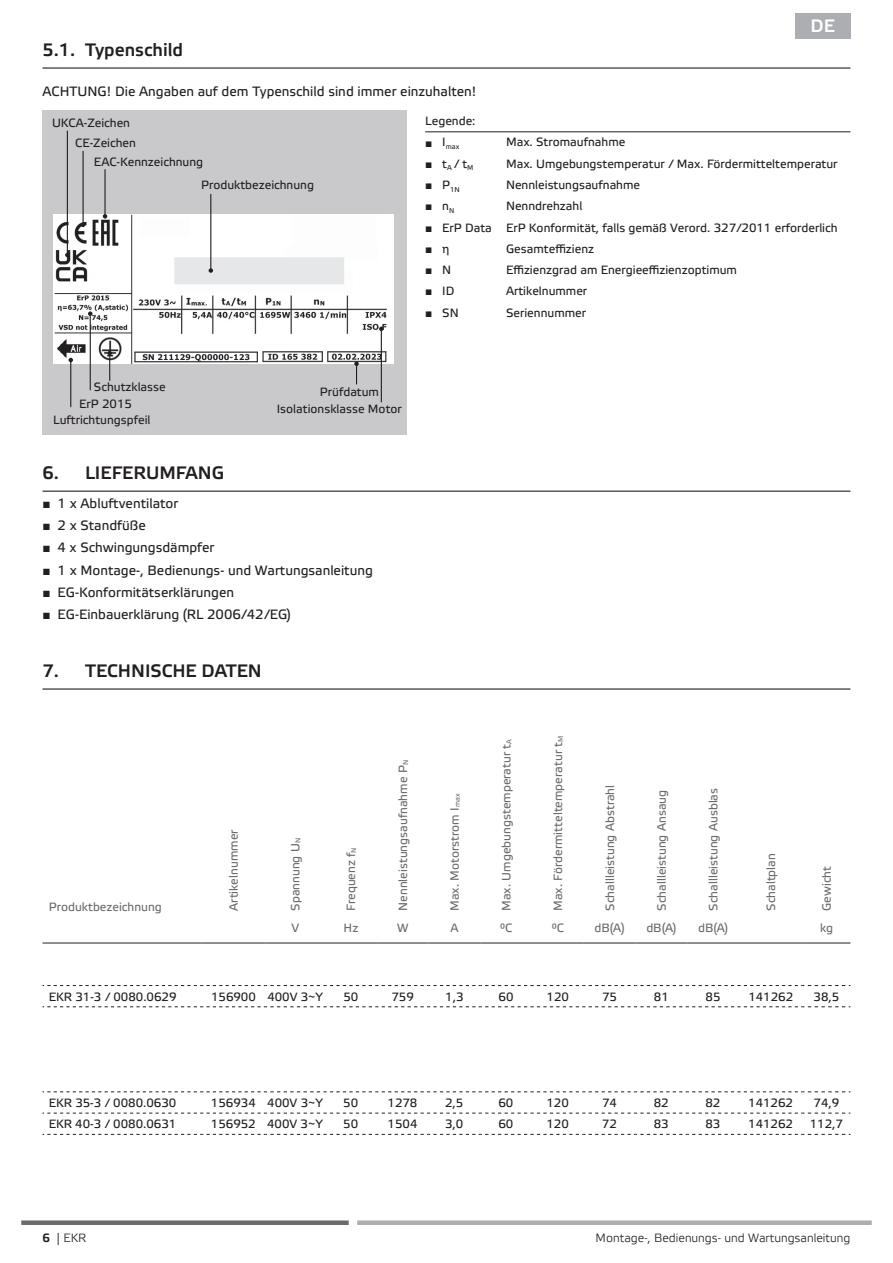
<style>
.page{position:relative;width:893px;height:1263px;background:#fff}
.page>*{position:absolute;margin:0;border:0;box-sizing:border-box;transform-origin:0 0}
.t1{font:500 18px "Etelka";color:#231f20}
.t2{font:500 18px "Etelka";color:#fff}
.t3{font:13.5px "Etelka Text";color:#231f20}
.t4{font:12px "Etelka Text";color:#231f20}
.t5{font:12px "Etelka Text";color:#6c6c70}
.t6{font:300 12px "Etelka";color:#231f20}
.t7{font:12px "Arial";color:#231f20}
.t8{font:7.05px "Etelka Text";color:#231f20}
.s1{font-family:"Arial"}
.s2{font-family:"Etelka Text"}
.s3{font-weight:500}
</style>
<div class="page">
<div style="left:357px;top:1220px;width:515px;height:5px;background:#adaeb1"></div>
<div style="left:21px;top:1220px;width:328px;height:5px;background:#6c6c70"></div>
<div style="left:43px;top:111px;width:363px;height:324px;background:#c9c9cb"></div>
<img style="left:53px;top:215px;width:340px;height:148px">
<hr style="left:381px;top:329px;width:1px;height:73px;background:#231f20">
<svg style="left:379px;top:327px;width:5px;height:4px"></svg>
<hr style="left:104px;top:169px;width:2px;height:47px;background:#231f20">
<svg style="left:103px;top:214px;width:4px;height:5px"></svg>
<hr style="left:70px;top:360px;width:1px;height:47px;background:#231f20">
<svg style="left:69px;top:358px;width:4px;height:4px"></svg>
<svg style="left:354px;top:361px;width:5px;height:23px"></svg>
<hr style="left:83px;top:151px;width:1px;height:74px;background:#231f20">
<svg style="left:81px;top:223px;width:4px;height:4px"></svg>
<hr style="left:90px;top:314px;width:1px;height:76px;background:#231f20">
<svg style="left:88px;top:311px;width:5px;height:5px"></svg>
<hr style="left:67px;top:131px;width:1px;height:124px;background:#231f20">
<svg style="left:65px;top:253px;width:5px;height:4px"></svg>
<hr style="left:210px;top:194px;width:1px;height:77px;background:#231f20">
<svg style="left:209px;top:268px;width:4px;height:5px"></svg>
<svg style="left:107px;top:351px;width:5px;height:30px"></svg>
<div style="left:795px;top:13px;width:55px;height:25px;background:#adaeb1"></div>
<hr style="left:43px;top:67px;width:807px;height:2px;background:#231f20">
<hr style="left:43px;top:491px;width:807px;height:1px;background:#231f20">
<hr style="left:43px;top:688px;width:807px;height:2px;background:#231f20">
<svg style="left:425px;top:131px;width:17px;height:1px"></svg>
<hr style="left:442px;top:131px;width:64px;height:1px;background:#231f20">
<hr style="left:506px;top:131px;width:344px;height:1px;background:#231f20">
<hr style="left:43px;top:943px;width:159px;height:1px;background:#231f20">
<hr style="left:202px;top:943px;width:63px;height:1px;background:#231f20">
<hr style="left:265px;top:943px;width:60px;height:1px;background:#231f20">
<hr style="left:325px;top:943px;width:52px;height:1px;background:#231f20">
<hr style="left:377px;top:943px;width:52px;height:1px;background:#231f20">
<hr style="left:429px;top:943px;width:51px;height:1px;background:#231f20">
<hr style="left:480px;top:943px;width:52px;height:1px;background:#231f20">
<hr style="left:532px;top:943px;width:52px;height:1px;background:#231f20">
<hr style="left:584px;top:943px;width:51px;height:1px;background:#231f20">
<hr style="left:635px;top:943px;width:52px;height:1px;background:#231f20">
<hr style="left:687px;top:943px;width:52px;height:1px;background:#231f20">
<hr style="left:739px;top:943px;width:64px;height:1px;background:#231f20">
<hr style="left:803px;top:943px;width:47px;height:1px;background:#231f20">
<svg style="left:43px;top:985px;width:807px;height:1px"></svg>
<svg style="left:43px;top:1006px;width:807px;height:1px"></svg>
<svg style="left:43px;top:1091px;width:807px;height:1px"></svg>
<svg style="left:43px;top:1113px;width:807px;height:1px"></svg>
<svg style="left:43px;top:1134px;width:807px;height:1px"></svg>
<h1 class="t1" style="left:43px;top:39px;width:142px">5.1. Typenschild</h1>
<p class="t3" style="left:43px;top:84px;width:435px">ACHTUNG! Die Angaben auf dem Typenschild sind immer einzuhalten!</p>
<h1 class="t2" style="left:811px;top:16px;width:26px">DE</h1>
<p class="t4" style="left:52px;top:116px;width:79px">UKCA-Zeichen</p>
<p class="t4" style="left:75px;top:136px;width:62px">CE-Zeichen</p>
<p class="t4" style="left:94px;top:155px;width:111px">EAC-Kennzeichnung</p>
<p class="t4" style="left:201px;top:178px;width:114px">Produktbezeichnung</p>
<p class="t4" style="left:425px;top:114px;width:52px">Legende:</p>
<p class="t8" style="left:425px;top:143px;width:36px"><sup>■</sup> <sup>I</sup>max</p>
<p class="t4" style="left:506px;top:136px;width:121px">Max. Stromaufnahme</p>
<p class="t4" style="left:425px;top:157px;width:50px"><span class="s1">■</span> t<sub>A</sub> / t<sub>M</sub></p>
<p class="t4" style="left:506px;top:157px;width:333px">Max. Umgebungstemperatur / Max. Fördermitteltemperatur</p>
<p class="t8" style="left:425px;top:185px;width:36px"><sup>■</sup> <sup>P</sup>1N</p>
<p class="t4" style="left:506px;top:178px;width:136px">Nennleistungsaufnahme</p>
<p class="t7" style="left:425px;top:198px;width:31px">■ <span class="s2">n</span><sub>N</sub></p>
<p class="t4" style="left:506px;top:199px;width:78px">Nenndrehzahl</p>
<p class="t4" style="left:425px;top:221px;width:414px"><span class="s1">■</span> ErP Data ErP Konformität, falls gemäß Verord. 327/2011 erforderlich</p>
<p class="t7" style="left:425px;top:241px;width:26px">■ <span class="s2">η</span></p>
<p class="t4" style="left:506px;top:242px;width:90px">Gesamteffizienz</p>
<p class="t7" style="left:425px;top:262px;width:28px">■ <span class="s2">N</span></p>
<p class="t4" style="left:506px;top:263px;width:233px">Effizienzgrad am Energieeffizienzoptimum</p>
<p class="t4" style="left:425px;top:284px;width:31px"><span class="s1">■</span> ID</p>
<p class="t4" style="left:506px;top:284px;width:83px">Artikelnummer</p>
<p class="t4" style="left:425px;top:306px;width:35px"><span class="s1">■</span> SN</p>
<p class="t4" style="left:506px;top:306px;width:82px">Seriennummer</p>
<p class="t4" style="left:94px;top:380px;width:73px">Schutzklasse</p>
<p class="t4" style="left:79px;top:397px;width:54px">ErP 2015</p>
<p class="t4" style="left:53px;top:413px;width:99px">Luftrichtungspfeil</p>
<p class="t4" style="left:320px;top:385px;width:61px">Prüfdatum</p>
<p class="t4" style="left:277px;top:402px;width:127px">Isolationsklasse Motor</p>
<h1 class="t1" style="left:43px;top:462px;width:183px">6. LIEFERUMFANG</h1>
<p class="t3" style="left:43px;top:496px;width:137px"><span class="s1">■</span> 1 x Abluftventilator</p>
<p class="t3" style="left:43px;top:518px;width:105px"><span class="s1">■</span> 2 x Standfüße</p>
<p class="t3" style="left:43px;top:540px;width:173px"><span class="s1">■</span> 4 x Schwingungsdämpfer</p>
<p class="t3" style="left:43px;top:562px;width:332px"><span class="s1">■</span> 1 x Montage-, Bedienungs- und Wartungsanleitung</p>
<p class="t3" style="left:43px;top:585px;width:193px"><span class="s1">■</span> EG-Konformitätserklärungen</p>
<p class="t3" style="left:43px;top:607px;width:250px"><span class="s1">■</span> EG-Einbauerklärung (RL 2006/42/EG)</p>
<h1 class="t1" style="left:43px;top:660px;width:221px">7. TECHNISCHE DATEN</h1>
<p class="t5" style="left:49px;top:900px;width:114px">Produktbezeichnung</p>
<p class="t5" style="left:227px;top:911px;width:83px;rotate:-90deg">Artikelnummer</p>
<p class="t5" style="left:289px;top:911px;width:74px;rotate:-90deg">Spannung U<sub>N</sub></p>
<p class="t5" style="left:344px;top:911px;width:65px;rotate:-90deg">Frequenz f<sub>N</sub></p>
<p class="t5" style="left:396px;top:911px;width:152px;rotate:-90deg">Nennleistungsaufnahme P<sub>N</sub></p>
<p class="t5" style="left:448px;top:911px;width:119px;rotate:-90deg">Max. Motorstrom I<sub>max</sub></p>
<p class="t5" style="left:500px;top:911px;width:173px;rotate:-90deg">Max. Umgebungstemperatur t<sub>A</sub></p>
<p class="t5" style="left:551px;top:911px;width:177px;rotate:-90deg">Max. Fördermitteltemperatur t<sub>M</sub></p>
<p class="t5" style="left:603px;top:911px;width:128px;rotate:-90deg">Schallleistung Abstrahl</p>
<p class="t5" style="left:655px;top:911px;width:122px;rotate:-90deg">Schallleistung Ansaug</p>
<p class="t5" style="left:706px;top:911px;width:124px;rotate:-90deg">Schallleistung Ausblas</p>
<p class="t5" style="left:764px;top:911px;width:59px;rotate:-90deg">Schaltplan</p>
<p class="t5" style="left:820px;top:911px;width:46px;rotate:-90deg">Gewicht</p>
<p class="t5" style="left:291px;top:921px;width:9px">V</p>
<p class="t5" style="left:344px;top:921px;width:16px">Hz</p>
<p class="t5" style="left:397px;top:921px;width:13px">W</p>
<p class="t5" style="left:450px;top:921px;width:10px">A</p>
<p class="t5" style="left:500px;top:921px;width:14px">°C</p>
<p class="t5" style="left:552px;top:921px;width:14px">°C</p>
<p class="t5" style="left:595px;top:921px;width:32px">dB(A)</p>
<p class="t5" style="left:646px;top:921px;width:32px">dB(A)</p>
<p class="t5" style="left:698px;top:921px;width:32px">dB(A)</p>
<p class="t5" style="left:820px;top:921px;width:15px">kg</p>
<p class="t4" style="left:49px;top:989px;width:129px">EKR 31-3 / 0080.0629</p>
<p class="t4" style="left:211px;top:989px;width:113px">156900 400V 3~Y</p>
<p class="t4" style="left:343px;top:989px;width:16px">50</p>
<p class="t4" style="left:391px;top:989px;width:24px">759</p>
<p class="t4" style="left:445px;top:989px;width:20px">1,3</p>
<p class="t4" style="left:499px;top:989px;width:16px">60</p>
<p class="t4" style="left:547px;top:989px;width:24px">120</p>
<p class="t4" style="left:602px;top:989px;width:16px">75</p>
<p class="t4" style="left:654px;top:989px;width:16px">81</p>
<p class="t4" style="left:706px;top:989px;width:16px">85</p>
<p class="t4" style="left:748px;top:989px;width:46px">141262</p>
<p class="t4" style="left:814px;top:989px;width:27px">38,5</p>
<p class="t4" style="left:49px;top:1096px;width:129px">EKR 35-3 / 0080.0630</p>
<p class="t4" style="left:211px;top:1096px;width:113px">156934 400V 3~Y</p>
<p class="t4" style="left:343px;top:1096px;width:16px">50</p>
<p class="t4" style="left:387px;top:1096px;width:31px">1278</p>
<p class="t4" style="left:445px;top:1096px;width:20px">2,5</p>
<p class="t4" style="left:498px;top:1096px;width:16px">60</p>
<p class="t4" style="left:546px;top:1096px;width:24px">120</p>
<p class="t4" style="left:602px;top:1096px;width:16px">74</p>
<p class="t4" style="left:654px;top:1096px;width:16px">82</p>
<p class="t4" style="left:705px;top:1096px;width:16px">82</p>
<p class="t4" style="left:748px;top:1096px;width:46px">141262</p>
<p class="t4" style="left:813px;top:1096px;width:27px">74,9</p>
<p class="t4" style="left:49px;top:1117px;width:129px">EKR 40-3 / 0080.0631</p>
<p class="t4" style="left:211px;top:1117px;width:113px">156952 400V 3~Y</p>
<p class="t4" style="left:343px;top:1117px;width:16px">50</p>
<p class="t4" style="left:388px;top:1117px;width:31px">1504</p>
<p class="t4" style="left:445px;top:1117px;width:20px">3,0</p>
<p class="t4" style="left:498px;top:1117px;width:16px">60</p>
<p class="t4" style="left:546px;top:1117px;width:24px">120</p>
<p class="t4" style="left:602px;top:1117px;width:16px">72</p>
<p class="t4" style="left:654px;top:1117px;width:16px">83</p>
<p class="t4" style="left:705px;top:1117px;width:16px">83</p>
<p class="t4" style="left:748px;top:1117px;width:46px">141262</p>
<p class="t4" style="left:810px;top:1117px;width:35px">112,7</p>
<p class="t6" style="left:43px;top:1231px;width:45px"><span class="s3">6</span> | EKR</p>
<p class="t6" style="left:596px;top:1231px;width:256px">Montage-, Bedienungs- und Wartungsanleitung</p>
</div>
